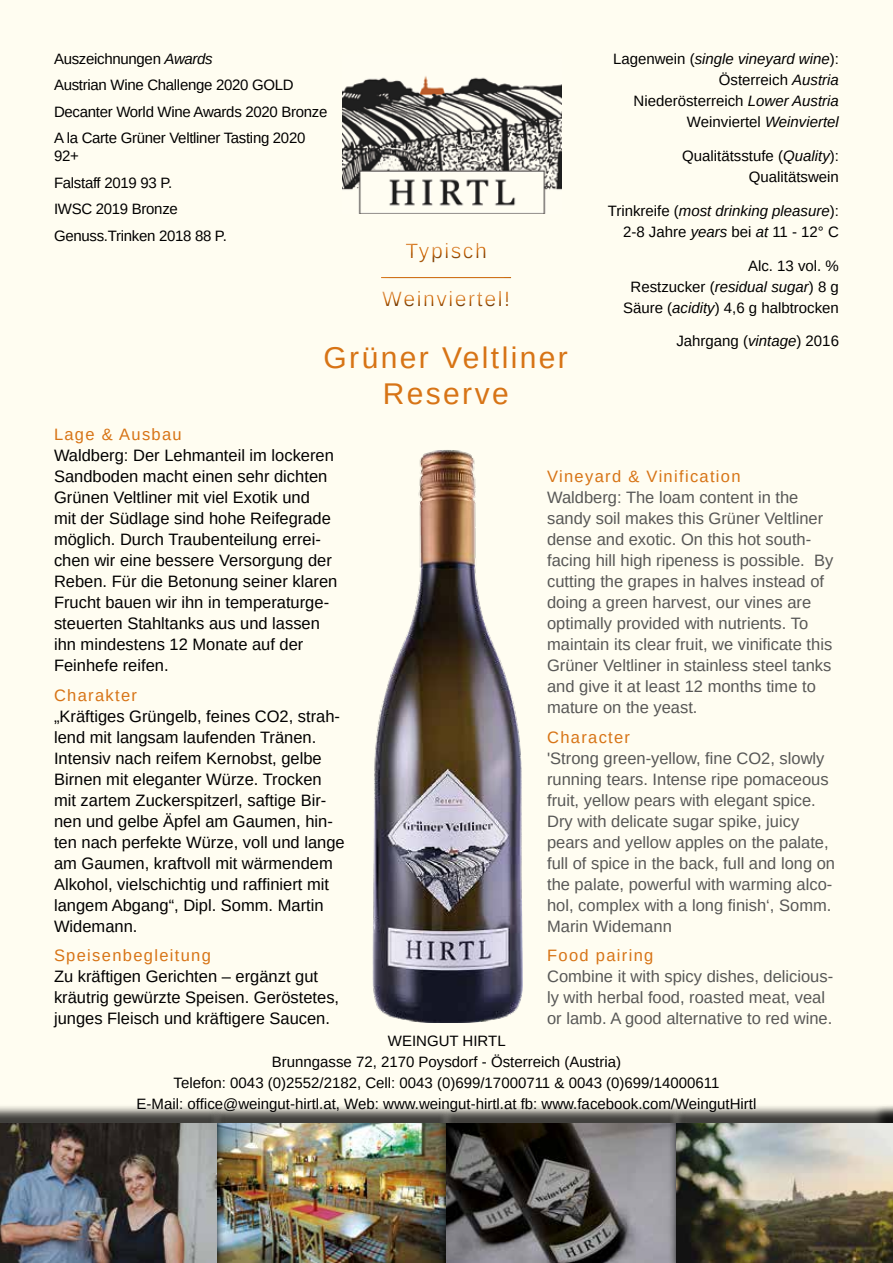
<style>
.page{position:relative;width:893px;height:1263px;background:#fffdf1}
.page>*{position:absolute;margin:0;border:0;box-sizing:border-box;transform-origin:0 0}
.t1{font:30px/36px "Liberation Sans";letter-spacing:.08em;color:#d77416;text-align:center}
.t2{font:21px "Liberation Sans";letter-spacing:.08em;color:#d77416}
.t3{font:16.5px/21px "Liberation Sans";color:#000}
.t4{font:16.5px/21px "Liberation Sans";color:#575756}
.t5{font:16.5px "Liberation Sans";letter-spacing:.08em;color:#d77416}
.t6{font:15px/21px "Liberation Sans";color:#000;text-align:right}
.t7{font:15px/26.5px "Liberation Sans";letter-spacing:-.02em;color:#000}
.s1{font-style:italic}
</style>
<div class="page">
<img style="left:372px;top:450px;width:150px;height:572px">
<div style="left:377px;top:241px;width:142px;height:72px;background:#000;opacity:.75"></div>
<div style="left:380px;top:276px;width:133px;height:5px;background:#000;opacity:.75"></div>
<img style="left:342px;top:76px;width:219px;height:137px">
<div style="left:209px;top:1104px;width:246px;height:159px;background:#000;opacity:.75"></div>
<img style="left:225px;top:1123px;width:213px;height:140px">
<div style="left:438px;top:1104px;width:246px;height:159px;background:#000;opacity:.75"></div>
<div style="left:0;top:1104px;width:225px;height:159px;background:#000;opacity:.75"></div>
<div style="left:668px;top:1104px;width:225px;height:159px;background:#000;opacity:.75"></div>
<p class="t7" style="left:54px;top:45px;width:275px">Auszeichnungen <span class="s1">Awards<br></span>Austrian Wine Challenge 2020 GOLD Decanter World Wine Awards 2020 Bronze A la Carte Grüner Veltliner Tasting 2020</p>
<p class="t7" style="left:54px;top:143px;width:174px">92+<br>Falstaff 2019 93 P.<br>IWSC 2019 Bronze<br>Genuss.Trinken 2018 88 P.</p>
<p class="t2" style="left:405px;top:239px;width:83px">Typisch</p>
<p class="t2" style="left:382px;top:287px;width:129px">Weinviertel!</p>
<h1 class="t1" style="left:324px;top:340px;width:246px">Grüner Veltliner<br>Reserve</h1>
<p class="t6" style="left:613px;top:48px;width:227px">Lagenwein (<span class="s1">single vineyard wine</span>):<br>Österreich <span class="s1">Austria<br></span>Niederösterreich <span class="s1">Lower Austria<br></span>Weinviertel <span class="s1">Weinviertel</span></p>
<p class="t6" style="left:682px;top:145px;width:158px">Qualitätsstufe (<span class="s1">Quality</span>):<br>Qualitätswein</p>
<p class="t6" style="left:608px;top:200px;width:233px">Trinkreife (<span class="s1">most drinking pleasure</span>):<br>2-8 Jahre <span class="s1">years</span> bei <span class="s1">at</span> 11 - 12° C</p>
<p class="t6" style="left:623px;top:255px;width:217px">Alc. 13 vol. %<br>Restzucker (<span class="s1">residual sugar</span>) 8 g<br>Säure (<span class="s1">acidity</span>) 4,6 g halbtrocken</p>
<p class="t6" style="left:676px;top:331px;width:164px">Jahrgang (<span class="s1">vintage</span>) 2016</p>
<p class="t5" style="left:54px;top:425px;width:129px">Lage &amp; Ausbau</p>
<p class="t3" style="left:54px;top:445px;width:285px">Waldberg: Der Lehmanteil im lockeren Sandboden macht einen sehr dichten Grünen Veltliner mit viel Exotik und<br>mit der Südlage sind hohe Reifegrade möglich. Durch Traubenteilung errei&shy;chen wir eine bessere Versorgung der Reben. Für die Betonung seiner klaren Frucht bauen wir ihn in temperaturge&shy;steuerten Stahltanks aus und lassen ihn mindestens 12 Monate auf der Feinhefe reifen.</p>
<p class="t5" style="left:54px;top:686px;width:84px">Charakter</p>
<p class="t3" style="left:54px;top:705px;width:292px">„Kräftiges Grüngelb, feines CO2, strah&shy;lend mit langsam laufenden Tränen.<br>Intensiv nach reifem Kernobst, gelbe Birnen mit eleganter Würze. Trocken mit zartem Zuckerspitzerl, saftige Bir&shy;nen und gelbe Äpfel am Gaumen, hin&shy;ten nach perfekte Würze, voll und lange am Gaumen, kraftvoll mit wärmendem Alkohol, vielschichtig und raffiniert mit langem Abgang“, Dipl. Somm. Martin Widemann.</p>
<p class="t5" style="left:54px;top:946px;width:158px">Speisenbegleitung</p>
<p class="t3" style="left:54px;top:966px;width:287px">Zu kräftigen Gerichten – ergänzt gut kräutrig gewürzte Speisen. Geröstetes, junges Fleisch und kräftigere Saucen.</p>
<p class="t5" style="left:547px;top:467px;width:195px">Vineyard &amp; Vinification</p>
<p class="t4" style="left:547px;top:487px;width:288px">Waldberg: The loam content in the sandy soil makes this Grüner Veltliner dense and exotic. On this hot south&shy;facing hill high ripeness is possible. By cutting the grapes in halves instead of doing a green harvest, our vines are optimally provided with nutrients. To maintain its clear fruit, we vinificate this Grüner Veltliner in stainless steel tanks and give it at least 12 months time to mature on the yeast.</p>
<p class="t5" style="left:547px;top:728px;width:84px">Character</p>
<p class="t4" style="left:547px;top:747px;width:289px">'Strong green-yellow, fine CO2, slowly running tears. Intense ripe pomaceous fruit, yellow pears with elegant spice.<br>Dry with delicate sugar spike, juicy pears and yellow apples on the palate, full of spice in the back, full and long on the palate, powerful with warming alco&shy;hol, complex with a long finish‘, Somm.<br>Marin Widemann</p>
<p class="t5" style="left:547px;top:946px;width:108px">Food pairing</p>
<p class="t4" style="left:547px;top:966px;width:288px">Combine it with spicy dishes, delicious&shy;ly with herbal food, roasted meat, veal or lamb. A good alternative to red wine.</p>
<p class="t6" style="left:137px;top:1031px;width:621px;text-align:center">WEINGUT HIRTL<br>Brunngasse 72, 2170 Poysdorf - Österreich (Austria)<br>Telefon: 0043 (0)2552/2182, Cell: 0043 (0)699/17000711 &amp; 0043 (0)699/14000611<br>E-Mail: office@weingut-hirtl.at, Web: www.weingut-hirtl.at fb: www.facebook.com/WeingutHirtl</p>
</div>
